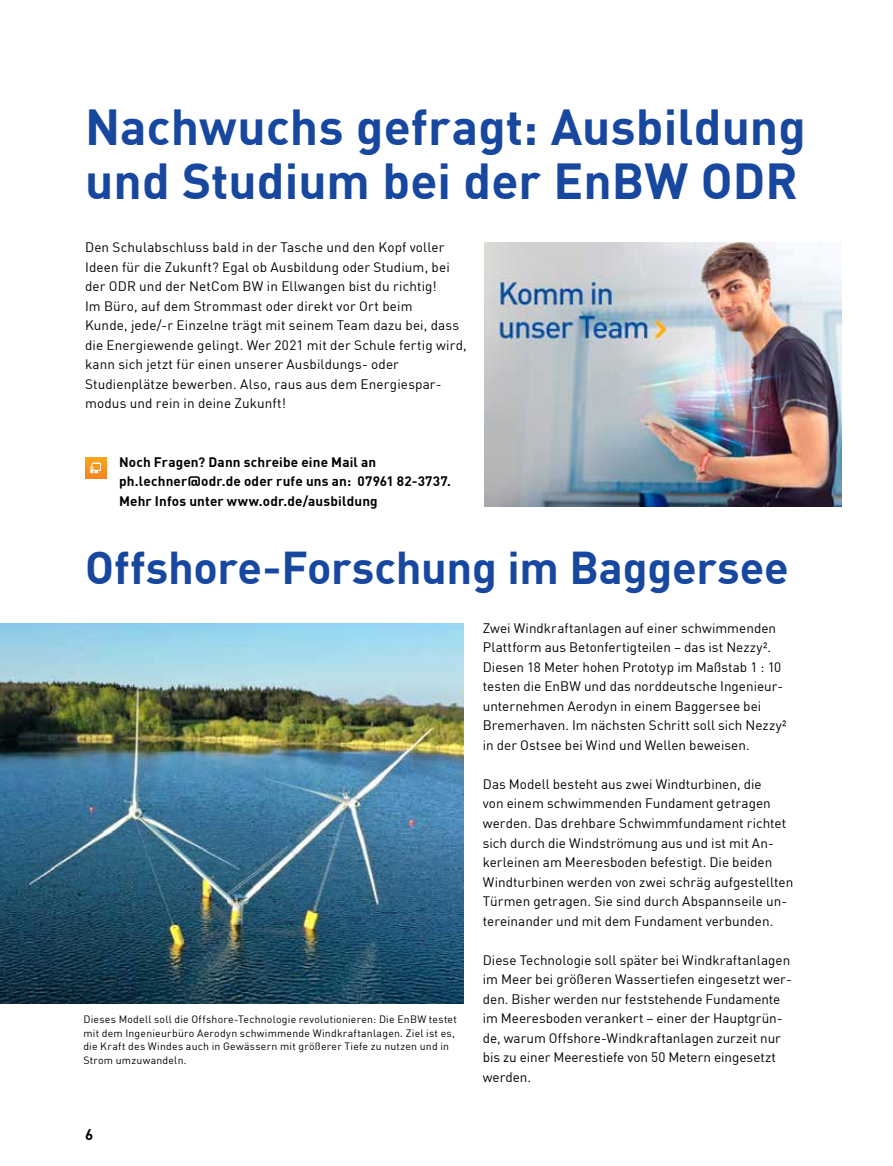
<style>
.page{position:relative;width:893px;height:1166px;background:#fff}
.page>*{position:absolute;margin:0;border:0;box-sizing:border-box;transform-origin:0 0}
.t1{font:700 49.5px/54px "En BWDIN Pro";color:#17479e}
.t2{font:700 45px "En BWDIN Pro";letter-spacing:-.005em;color:#17479e}
.t3{font:700 15px "En BWDIN Pro";color:#000}
.t4{font:13.5px/19.5px "En BWDIN Pro";letter-spacing:.005em;color:#000}
.t5{font:700 13.5px/19.5px "En BWDIN Pro";letter-spacing:.015em;color:#000}
.t6{font:10.5px/13.5px "En BWDIN Pro";letter-spacing:.02em;color:#000}
</style>
<div class="page">
<img style="left:0;top:623px;width:464px;height:380px">
<img style="left:484px;top:242px;width:358px;height:264px">
<svg style="left:85px;top:457px;width:21px;height:21px"></svg>
<svg style="left:90px;top:462px;width:11px;height:11px"></svg>
<h1 class="t1" style="left:85px;top:93px;width:722px">Nachwuchs gefragt: Ausbildung und Studium bei der EnBW ODR</h1>
<p class="t4" style="left:85px;top:236px;width:383px">Den Schulabschluss bald in der Tasche und den Kopf voller Ideen für die Zukunft? Egal ob Ausbildung oder Studium, bei der ODR und der NetCom BW in Ellwangen bist du richtig!<br>Im Büro, auf dem Strommast oder direkt vor Ort beim<br>Kunde, jede/-r Einzelne trägt mit seinem Team dazu bei, dass die Energiewende gelingt. Wer 2021 mit der Schule fertig wird, kann sich jetzt für einen unserer Ausbildungs- oder Studienplätze bewerben. Also, raus aus dem Energiespar&shy;modus und rein in deine Zukunft!</p>
<p class="t5" style="left:119px;top:450px;width:333px">Noch Fragen? Dann schreibe eine Mail an ph.lechner@odr.de oder rufe uns an: 07961 82-3737.<br>Mehr Infos unter www.odr.de/ausbildung</p>
<h2 class="t2" style="left:85px;top:530px;width:705px">Offshore-Forschung im Baggersee</h2>
<p class="t4" style="left:483px;top:616px;width:305px">Zwei Windkraftanlagen auf einer schwimmenden Plattform aus Betonfertigteilen – das ist Nezzy².<br>Diesen 18 Meter hohen Prototyp im Maßstab 1 : 10 testen die EnBW und das norddeutsche Ingenieur&shy;unternehmen Aerodyn in einem Baggersee bei Bremerhaven. Im nächsten Schritt soll sich Nezzy² in der Ostsee bei Wind und Wellen beweisen.</p>
<p class="t4" style="left:483px;top:772px;width:312px">Das Modell besteht aus zwei Windturbinen, die<br>von einem schwimmenden Fundament getragen werden. Das drehbare Schwimmfundament richtet sich durch die Windströmung aus und ist mit An&shy;kerleinen am Meeresboden befestigt. Die beiden Windturbinen werden von zwei schräg aufgestellten Türmen getragen. Sie sind durch Abspannseile un&shy;tereinander und mit dem Fundament verbunden.</p>
<p class="t4" style="left:483px;top:948px;width:310px">Diese Technologie soll später bei Windkraftanlagen im Meer bei größeren Wassertiefen eingesetzt wer&shy;den. Bisher werden nur feststehende Fundamente im Meeresboden verankert – einer der Hauptgrün&shy;de, warum Offshore-Windkraftanlagen zurzeit nur bis zu einer Meerestiefe von 50 Metern eingesetzt werden.</p>
<p class="t6" style="left:83px;top:1011px;width:375px">Dieses Modell soll die Offshore-Technologie revolutionieren: Die EnBW testet mit dem Ingenieurbüro Aerodyn schwimmende Windkraftanlagen. Ziel ist es, die Kraft des Windes auch in Gewässern mit größerer Tiefe zu nutzen und in Strom umzuwandeln.</p>
<p class="t3" style="left:85px;top:1121px;width:10px">6</p>
</div>
